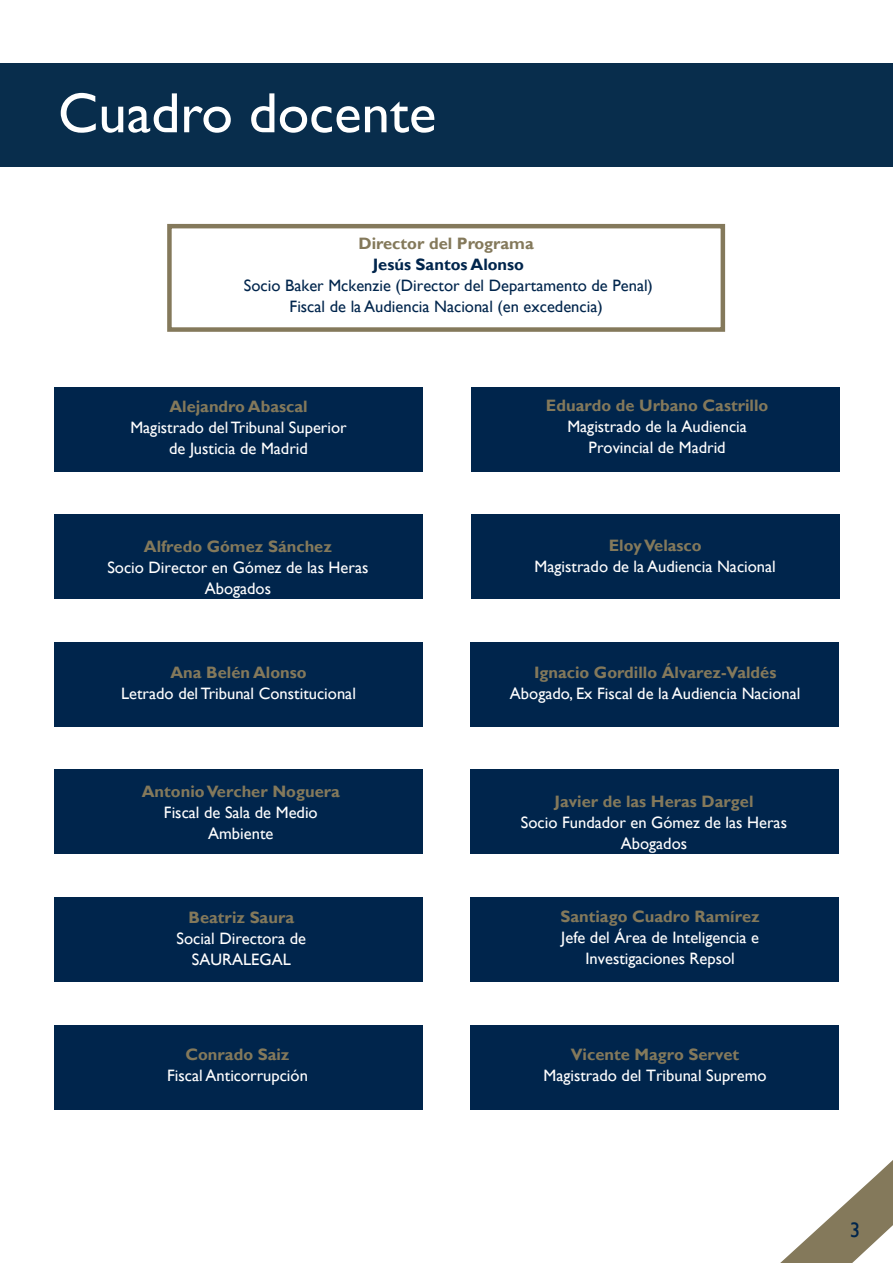
<style>
.page{position:relative;width:893px;height:1263px;background:#fff}
.page>*{position:absolute;margin:0;border:0;box-sizing:border-box;transform-origin:0 0}
.t1{font:57px "Gill Sans";color:#fff}
.t2{font:21px "Gill Sans";color:#00254c}
.t3{font:16.5px/21px "Gill Sans";color:#fff;text-align:center}
.t4{font:700 16.5px "Gill Sans";color:#84795b}
.t5{font:16.5px/21px "Gill Sans";color:#00254c;text-align:center}
.t6{font:700 16.5px "Gill Sans";color:#00254c}
</style>
<div class="page">
<div style="left:470px;top:897px;width:369px;height:85px;background:#00254c"></div>
<div style="left:471px;top:387px;width:368px;height:85px;background:#00254c"></div>
<div style="left:471px;top:514px;width:368px;height:85px;background:#00254c"></div>
<div style="left:54px;top:387px;width:369px;height:85px;background:#00254c"></div>
<div style="left:54px;top:514px;width:369px;height:85px;background:#00254c"></div>
<div style="left:55px;top:769px;width:368px;height:85px;background:#00254c"></div>
<div style="left:55px;top:897px;width:368px;height:85px;background:#00254c"></div>
<div style="left:470px;top:1025px;width:368px;height:85px;background:#00254c"></div>
<div style="left:471px;top:769px;width:368px;height:85px;background:#00254c"></div>
<div style="left:55px;top:1025px;width:368px;height:85px;background:#00254c"></div>
<div style="left:471px;top:642px;width:368px;height:85px;background:#00254c"></div>
<svg style="left:780px;top:1160px;width:113px;height:103px"></svg>
<div style="left:55px;top:642px;width:368px;height:85px;background:#00254c"></div>
<div style="left:167px;top:224px;width:558px;height:108px;border:4px solid #84795b"></div>
<div style="left:0;top:64px;width:893px;height:102px;background:#082d4c"></div>
<h1 class="t1" style="left:58px;top:80px;width:380px">Cuadro docente</h1>
<p class="t4" style="left:358px;top:234px;width:177px">Director del Programa</p>
<p class="t6" style="left:373px;top:255px;width:153px">Jesús Santos Alonso</p>
<p class="t5" style="left:244px;top:276px;width:411px">Socio Baker Mckenzie (Director del Departamento de Penal)<br>Fiscal de la Audiencia Nacional (en excedencia)</p>
<p class="t4" style="left:169px;top:396px;width:140px">Alejandro Abascal</p>
<p class="t3" style="left:130px;top:417px;width:218px">Magistrado del Tribunal Superior de Justicia de Madrid</p>
<p class="t4" style="left:144px;top:537px;width:190px">Alfredo Gómez Sánchez</p>
<p class="t3" style="left:107px;top:558px;width:263px">Socio Director en Gómez de las Heras<br>Abogados</p>
<p class="t4" style="left:170px;top:662px;width:138px">Ana Belén Alonso</p>
<p class="t3" style="left:121px;top:683px;width:236px">Letrado del Tribunal Constitucional</p>
<p class="t4" style="left:142px;top:782px;width:200px">Antonio Vercher Noguera</p>
<p class="t3" style="left:164px;top:803px;width:155px">Fiscal de Sala de Medio<br>Ambiente</p>
<p class="t4" style="left:189px;top:908px;width:107px">Beatriz Saura</p>
<p class="t3" style="left:177px;top:928px;width:131px">Social Directora de<br>SAURALEGAL</p>
<p class="t4" style="left:185px;top:1044px;width:106px">Conrado Saiz</p>
<p class="t3" style="left:167px;top:1065px;width:142px">Fiscal Anticorrupción</p>
<p class="t4" style="left:546px;top:396px;width:224px">Eduardo de Urbano Castrillo</p>
<p class="t3" style="left:567px;top:417px;width:181px">Magistrado de la Audiencia<br>Provincial de Madrid</p>
<p class="t4" style="left:609px;top:535px;width:94px">Eloy Velasco</p>
<p class="t3" style="left:535px;top:556px;width:243px">Magistrado de la Audiencia Nacional</p>
<p class="t4" style="left:534px;top:663px;width:244px">Ignacio Gordillo Álvarez-Valdés</p>
<p class="t3" style="left:510px;top:683px;width:292px">Abogado, Ex Fiscal de la Audiencia Nacional</p>
<p class="t4" style="left:554px;top:791px;width:200px">Javier de las Heras Dargel</p>
<p class="t3" style="left:521px;top:812px;width:268px">Socio Fundador en Gómez de las Heras<br>Abogados</p>
<p class="t4" style="left:560px;top:906px;width:201px">Santiago Cuadro Ramírez</p>
<p class="t3" style="left:561px;top:927px;width:199px">Jefe del Área de Inteligencia e<br>Investigaciones Repsol</p>
<p class="t4" style="left:571px;top:1044px;width:170px">Vicente Magro Servet</p>
<p class="t3" style="left:543px;top:1065px;width:225px">Magistrado del Tribunal Supremo</p>
<p class="t2" style="left:850px;top:1217px;width:12px">4</p>
<p class="t2" style="left:850px;top:1217px;width:12px">3</p>
</div>
